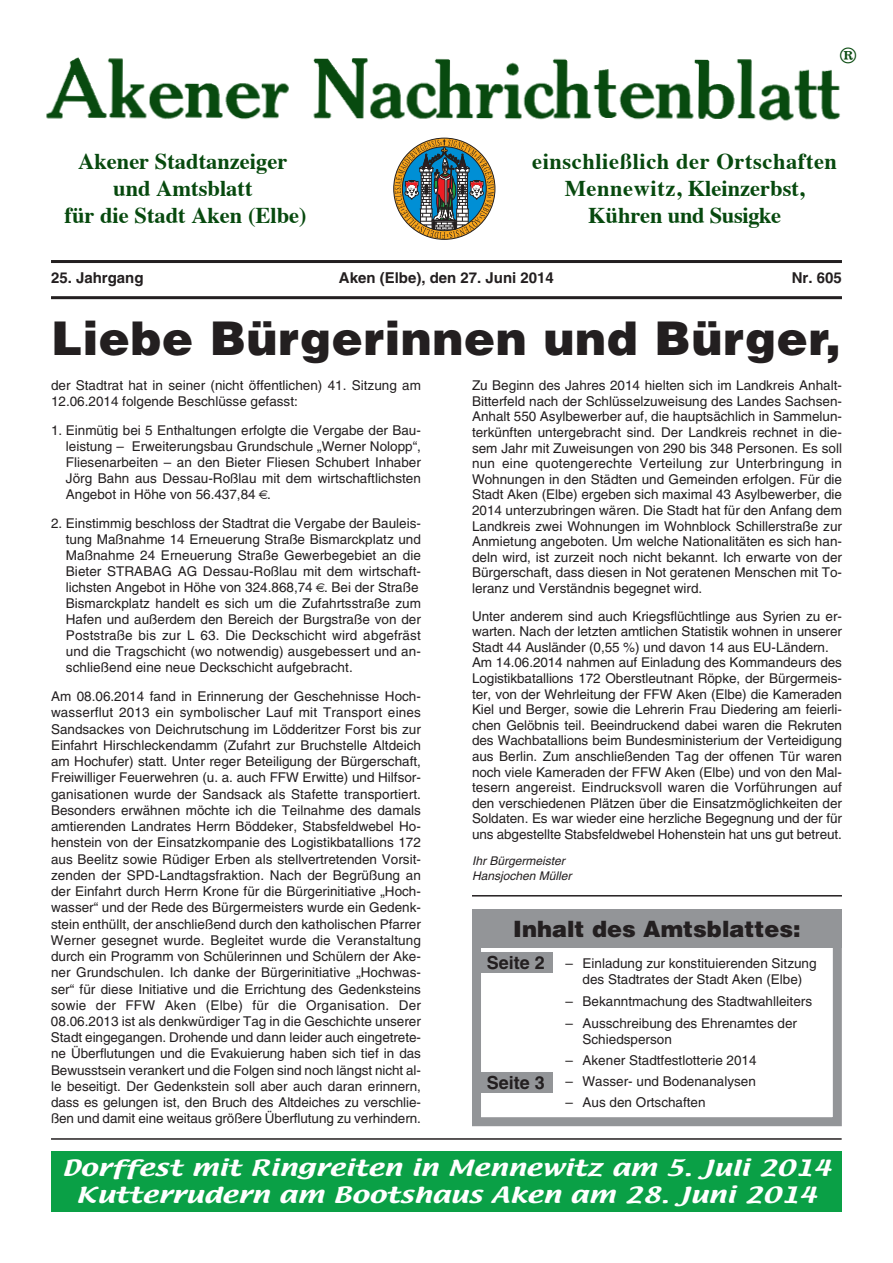
<style>
.page{position:relative;width:893px;height:1263px;background:#fff}
.page>*{position:absolute;margin:0;border:0;box-sizing:border-box;transform-origin:0 0}
.t1{font:900 46.5px "Helvetica";letter-spacing:.015em;color:#231f20}
.t2{font:700 22.5px/27px "Times";letter-spacing:.025em;color:#07490e;text-align:center}
.t3{font:700 22.5px/27px "Times";color:#07490e;text-align:center}
.t4{font:900 22.5px "Helvetica";color:#231f20}
.t5{font:19.5px/27px "Textile";color:#fff;text-align:center;scale:1.4 1}
.t6{font:700 18px "Helvetica";color:#231f20}
.t7{font:700 15px "Helvetica";color:#231f20}
.t8{font:13.5px/16.2px "Helvetica";color:#231f20}
.t9{font:italic 12px/15.5px "Helvetica";color:#231f20}
</style>
<div class="page">
<hr style="left:51px;top:260px;width:791px;height:3px;background:#231f20">
<hr style="left:51px;top:296px;width:791px;height:3px;background:#231f20">
<img style="left:46px;top:57px;width:794px;height:64px">
<div style="left:472px;top:921px;width:370px;height:205px;border:9px solid #939598"></div>
<div style="left:472px;top:909px;width:370px;height:39px;background:#939598"></div>
<div style="left:472px;top:953px;width:81px;height:20px;background:#939598"></div>
<div style="left:472px;top:1073px;width:81px;height:20px;background:#939598"></div>
<div style="left:51px;top:1151px;width:791px;height:61px;background:#0aa046"></div>
<hr style="left:51px;top:1138px;width:791px;height:2px;background:#231f20">
<hr style="left:472px;top:895px;width:370px;height:1px;background:#231f20">
<svg style="left:393px;top:137px;width:103px;height:103px"></svg>
<h2 class="t3" style="left:65px;top:150px;width:244px">Akener Stadtanzeiger und Amtsblatt<br>für die Stadt Aken (Elbe)</h2>
<h2 class="t3" style="left:840px;top:44px;width:18px">®</h2>
<h2 class="t2" style="left:532px;top:150px;width:306px">einschließlich der Ortschaften<br>Mennewitz, Kleinzerbst,<br>Kühren und Susigke</h2>
<p class="t7" style="left:51px;top:273px;width:94px">25. Jahrgang</p>
<p class="t7" style="left:339px;top:273px;width:217px">Aken (Elbe), den 27. Juni 2014</p>
<p class="t7" style="left:792px;top:273px;width:52px">Nr. 605</p>
<h1 class="t1" style="left:51px;top:312px;width:791px">Liebe Bürgerinnen und Bürger,</h1>
<p class="t8" style="left:51px;top:379px;width:371px">der Stadtrat hat in seiner (nicht öffentlichen) 41. Sitzung am<br>12.06.2014 folgende Beschlüsse gefasst:</p>
<p class="t8" style="left:66px;top:424px;width:357px;text-align:justify;text-indent:-15px">1. Einmütig bei 5 Enthaltungen erfolgte die Vergabe der Bau&shy;leistung – Erweiterungsbau Grundschule „Werner Nolopp“, Fliesenarbeiten – an den Bieter Fliesen Schubert Inhaber Jörg Bahn aus Dessau-Roßlau mit dem wirtschaftlichsten Angebot in Höhe von 56.437,84 .</p>
<p class="t8" style="left:66px;top:517px;width:357px;text-indent:-15px">2. Einstimmig beschloss der Stadtrat die Vergabe der Bauleis&shy;tung Maßnahme 14 Erneuerung Straße Bismarckplatz und Maßnahme 24 Erneuerung Straße Gewerbegebiet an die Bieter STRABAG AG Dessau-Roßlau mit dem wirtschaft&shy;lichsten Angebot in Höhe von 324.868,74 . Bei der Straße Bismarckplatz handelt es sich um die Zufahrtsstraße zum Hafen und außerdem den Bereich der Burgstraße von der Poststraße bis zur L 63. Die Deckschicht wird abgefräst und die Tragschicht (wo notwendig) ausgebessert und an&shy;schließend eine neue Deckschicht aufgebracht.</p>
<p class="t8" style="left:51px;top:690px;width:372px;text-align:justify">Am 08.06.2014 fand in Erinnerung der Geschehnisse Hoch&shy;wasserflut 2013 ein symbolischer Lauf mit Transport eines Sandsackes von Deichrutschung im Lödderitzer Forst bis zur Einfahrt Hirschleckendamm (Zufahrt zur Bruchstelle Altdeich am Hochufer) statt. Unter reger Beteiligung der Bürgerschaft, Freiwilliger Feuerwehren (u. a. auch FFW Erwitte) und Hilfsor&shy;ganisationen wurde der Sandsack als Stafette transportiert.<br>Besonders erwähnen möchte ich die Teilnahme des damals amtierenden Landrates Herrn Böddeker, Stabsfeldwebel Ho&shy;henstein von der Einsatzkompanie des Logistikbatallions 172 aus Beelitz sowie Rüdiger Erben als stellvertretenden Vorsit&shy;zenden der SPD-Landtagsfraktion. Nach der Begrüßung an der Einfahrt durch Herrn Krone für die Bürgerinitiative „Hoch&shy;wasser“ und der Rede des Bürgermeisters wurde ein Gedenk&shy;stein enthüllt, der anschließend durch den katholischen Pfarrer Werner gesegnet wurde. Begleitet wurde die Veranstaltung durch ein Programm von Schülerinnen und Schülern der Ake&shy;ner Grundschulen. Ich danke der Bürgerinitiative „Hochwas&shy;ser“ für diese Initiative und die Errichtung des Gedenksteins sowie der FFW Aken (Elbe) für die Organisation. Der 08.06.2013 ist als denkwürdiger Tag in die Geschichte unserer Stadt eingegangen. Drohende und dann leider auch eingetrete&shy;ne Überflutungen und die Evakuierung haben sich tief in das Bewusstsein verankert und die Folgen sind noch längst nicht al&shy;le beseitigt. Der Gedenkstein soll aber auch daran erinnern, dass es gelungen ist, den Bruch des Altdeiches zu verschlie&shy;ßen und damit eine weitaus größere Überflutung zu verhindern.</p>
<p class="t8" style="left:472px;top:379px;width:371px;line-height:15.6px;text-align:justify">Zu Beginn des Jahres 2014 hielten sich im Landkreis Anhalt-Bitterfeld nach der Schlüsselzuweisung des Landes Sachsen-Anhalt 550 Asylbewerber auf, die hauptsächlich in Sammelun&shy;terkünften untergebracht sind. Der Landkreis rechnet in die&shy;sem Jahr mit Zuweisungen von 290 bis 348 Personen. Es soll nun eine quotengerechte Verteilung zur Unterbringung in Wohnungen in den Städten und Gemeinden erfolgen. Für die Stadt Aken (Elbe) ergeben sich maximal 43 Asylbewerber, die 2014 unterzubringen wären. Die Stadt hat für den Anfang dem Landkreis zwei Wohnungen im Wohnblock Schillerstraße zur Anmietung angeboten. Um welche Nationalitäten es sich han&shy;deln wird, ist zurzeit noch nicht bekannt. Ich erwarte von der Bürgerschaft, dass diesen in Not geratenen Menschen mit To&shy;leranz und Verständnis begegnet wird.</p>
<p class="t8" style="left:472px;top:609px;width:371px;line-height:15.6px">Unter anderem sind auch Kriegsflüchtlinge aus Syrien zu er&shy;warten. Nach der letzten amtlichen Statistik wohnen in unserer Stadt 44 Ausländer (0,55 %) und davon 14 aus EU-Ländern.<br>Am 14.06.2014 nahmen auf Einladung des Kommandeurs des Logistikbatallions 172 Oberstleutnant Röpke, der Bürgermeis&shy;ter, von der Wehrleitung der FFW Aken (Elbe) die Kameraden Kiel und Berger, sowie die Lehrerin Frau Diedering am feierli&shy;chen Gelöbnis teil. Beeindruckend dabei waren die Rekruten des Wachbatallions beim Bundesministerium der Verteidigung aus Berlin. Zum anschließenden Tag der offenen Tür waren noch viele Kameraden der FFW Aken (Elbe) und von den Mal&shy;tesern angereist. Eindrucksvoll waren die Vorführungen auf den verschiedenen Plätzen über die Einsatzmöglichkeiten der Soldaten. Es war wieder eine herzliche Begegnung und der für uns abgestellte Stabsfeldwebel Hohenstein hat uns gut betreut.</p>
<p class="t9" style="left:472px;top:854px;width:101px">Ihr Bürgermeister<br>Hansjochen Müller</p>
<h2 class="t4" style="left:513px;top:916px;width:289px">Inhalt des Amtsblattes:</h2>
<h3 class="t6" style="left:487px;top:956px;width:60px">Seite 2</h3>
<p class="t8" style="left:566px;top:956px;width:253px;text-align:center">– Einladung zur konstituierenden Sitzung des Stadtrates der Stadt Aken (Elbe)</p>
<p class="t8" style="left:566px;top:994px;width:248px">– Bekanntmachung des Stadtwahlleiters</p>
<p class="t8" style="left:583px;top:1016px;width:216px;text-indent:-17px">– Ausschreibung des Ehrenamtes der<br>Schiedsperson</p>
<p class="t8" style="left:566px;top:1053px;width:193px">– Akener Stadtfestlotterie 2014</p>
<p class="t8" style="left:566px;top:1074px;width:192px">– Wasser- und Bodenanalysen</p>
<p class="t8" style="left:566px;top:1095px;width:142px">– Aus den Ortschaften</p>
<h3 class="t6" style="left:487px;top:1076px;width:60px">Seite 3</h3>
<h3 class="t5" style="left:62px;top:1155px;width:551px">Dorffest mit Ringreiten in Mennewitz am 5. Juli 2014<br>Kutterrudern am Bootshaus Aken am 28. Juni 2014</h3>
</div>
